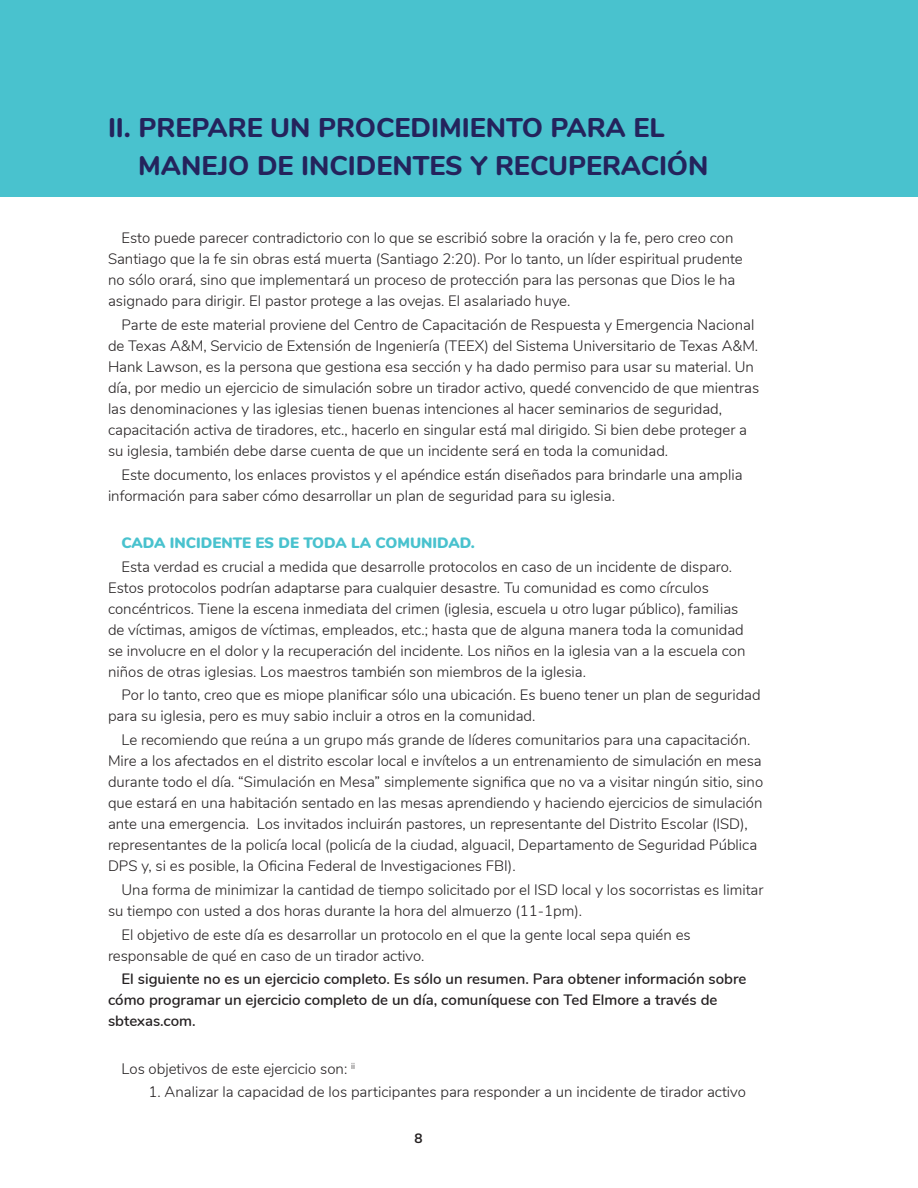
<style>
.page{position:relative;width:918px;height:1188px;background:#fff}
.page>*{position:absolute;margin:0;border:0;box-sizing:border-box;transform-origin:0 0}
.Chapter_Headline{font:800 27px/37.5px "Nunito";color:#24235c}
.t1{font:300 15px/21px "Nunito";color:#231f20}
.t2{font:600 15px/21px "Nunito";color:#231f20}
.t3{font:900 15px "Nunito";color:#49c2ce}
.t4{font:700 13.5px "Nunito";color:#231f20}
</style>
<div class="page">
<div style="left:0;top:0;width:918px;height:197px;background:#49c2ce"></div>
<p class="Chapter_Headline" style="left:138px;top:108px;width:572px;text-indent:-30px">II. PREPARE UN PROCEDIMIENTO PARA EL<br>MANEJO DE INCIDENTES Y RECUPERACIÓN</p>
<p class="t1" style="left:108px;top:227px;width:636px;text-indent:14px">Esto puede parecer contradictorio con lo que se escribió sobre la oración y la fe, pero creo con Santiago que la fe sin obras está muerta (Santiago 2:20). Por lo tanto, un líder espiritual prudente no sólo orará, sino que implementará un proceso de protección para las personas que Dios le ha asignado para dirigir. El pastor protege a las ovejas. El asalariado huye.</p>
<p class="t1" style="left:108px;top:313px;width:653px;text-indent:14px">Parte de este material proviene del Centro de Capacitación de Respuesta y Emergencia Nacional de Texas A&amp;M, Servicio de Extensión de Ingeniería (TEEX) del Sistema Universitario de Texas A&amp;M.<br>Hank Lawson, es la persona que gestiona esa sección y ha dado permiso para usar su material. Un día, por medio un ejercicio de simulación sobre un tirador activo, quedé convencido de que mientras las denominaciones y las iglesias tienen buenas intenciones al hacer seminarios de seguridad, capacitación activa de tiradores, etc., hacerlo en singular está mal dirigido. Si bien debe proteger a su iglesia, también debe darse cuenta de que un incidente será en toda la comunidad.</p>
<p class="t1" style="left:108px;top:463px;width:636px;text-indent:14px">Este documento, los enlaces provistos y el apéndice están diseñados para brindarle una amplia información para saber cómo desarrollar un plan de seguridad para su iglesia.</p>
<p class="t3" style="left:122px;top:532px;width:355px">CADA INCIDENTE ES DE TODA LA COMUNIDAD.</p>
<p class="t1" style="left:108px;top:555px;width:639px;text-indent:14px">Esta verdad es crucial a medida que desarrolle protocolos en caso de un incidente de disparo.<br>Estos protocolos podrían adaptarse para cualquier desastre. Tu comunidad es como círculos concéntricos. Tiene la escena inmediata del crimen (iglesia, escuela u otro lugar público), familias de víctimas, amigos de víctimas, empleados, etc.; hasta que de alguna manera toda la comunidad se involucre en el dolor y la recuperación del incidente. Los niños en la iglesia van a la escuela con niños de otras iglesias. Los maestros también son miembros de la iglesia.</p>
<p class="t1" style="left:108px;top:684px;width:654px;text-indent:14px">Por lo tanto, creo que es miope planificar sólo una ubicación. Es bueno tener un plan de seguridad para su iglesia, pero es muy sabio incluir a otros en la comunidad.</p>
<p class="t1" style="left:108px;top:729px;width:657px;text-indent:14px">Le recomiendo que reúna a un grupo más grande de líderes comunitarios para una capacitación.<br>Mire a los afectados en el distrito escolar local e invítelos a un entrenamiento de simulación en mesa durante todo el día. “Simulación en Mesa” simplemente significa que no va a visitar ningún sitio, sino que estará en una habitación sentado en las mesas aprendiendo y haciendo ejercicios de simulación ante una emergencia. Los invitados incluirán pastores, un representante del Distrito Escolar (ISD), representantes de la policía local (policía de la ciudad, alguacil, Departamento de Seguridad Pública DPS y, si es posible, la Oficina Federal de Investigaciones FBI).</p>
<p class="t1" style="left:108px;top:878px;width:657px;text-indent:14px">Una forma de minimizar la cantidad de tiempo solicitado por el ISD local y los socorristas es limitar su tiempo con usted a dos horas durante la hora del almuerzo (11-1pm).</p>
<p class="t1" style="left:108px;top:923px;width:584px;text-indent:14px">El objetivo de este día es desarrollar un protocolo en el que la gente local sepa quién es responsable de qué en caso de un tirador activo.</p>
<p class="t2" style="left:108px;top:968px;width:640px;text-indent:14px">El siguiente no es un ejercicio completo. Es sólo un resumen. Para obtener información sobre cómo programar un ejercicio completo de un día, comuníquese con Ted Elmore a través de sbtexas.com.</p>
<p class="t1" style="left:122px;top:1057px;width:235px">Los objetivos de este ejercicio son: <sup>ii</sup></p>
<p class="t1" style="left:148px;top:1081px;width:599px">1. Analizar la capacidad de los participantes para responder a un incidente de tirador activo</p>
<p class="t4" style="left:414px;top:1129px;width:10px">8</p>
</div>
